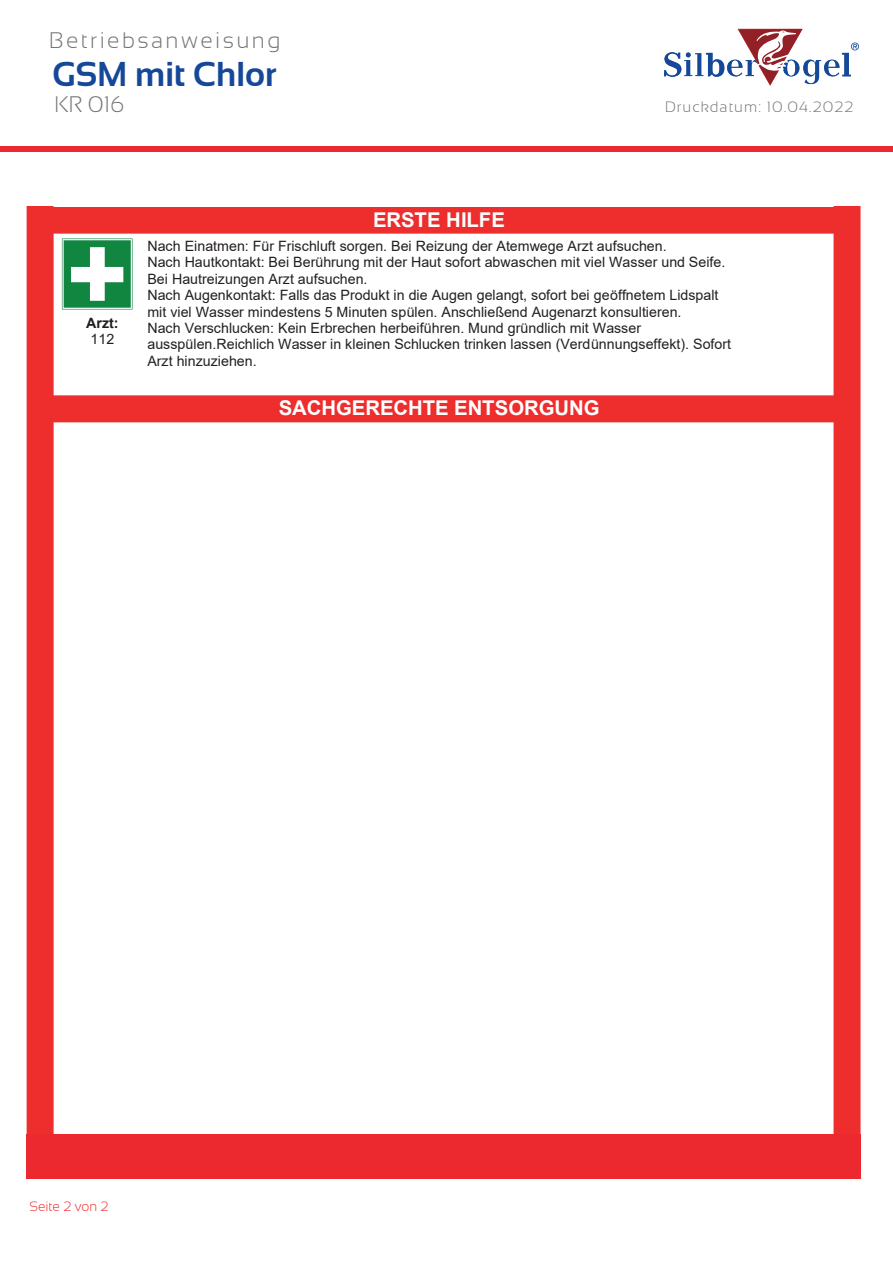
<style>
.page{position:relative;width:893px;height:1263px;background:#fff}
.page>*{position:absolute;margin:0;border:0;box-sizing:border-box;transform-origin:0 0}
.t1{font:700 34.5px "Sansation";color:#164899}
.t2{font:300 22.5px "Sansation";letter-spacing:.11em;color:#727374}
.t3{font:300 22.5px "Sansation";color:#717374}
.t4{font:700 20.4px "Arial";color:#fff}
.t5{font:300 15px "Sansation";letter-spacing:.07em;color:#727374}
.t6{font:14.25px/16.4px "Arial";color:#231f20}
.t7{font:700 14.25px "Arial";color:#231f20}
.t8{font:300 13.5px "Sansation";color:#ec282a}
</style>
<div class="page">
<div style="left:834px;top:52px;width:27px;height:1156px;background:#ee2d2d;border:2px solid #ee2d2d"></div>
<div style="left:27px;top:52px;width:27px;height:1156px;background:#ee2d2d;border:2px solid #ee2d2d"></div>
<div style="left:47px;top:207px;width:788px;height:27px;background:#ee2d2d;border:2px solid #ee2d2d"></div>
<div style="left:42px;top:395px;width:808px;height:27px;background:#ee2d2d;border:2px solid #ee2d2d"></div>
<img style="left:61px;top:238px;width:72px;height:72px">
<div style="left:2px;top:1px;width:891px;height:205px;background:#fff"></div>
<svg style="left:664px;top:29px;width:195px;height:57px"></svg>
<div style="left:0;top:1142px;width:891px;height:121px;background:#fff"></div>
<div style="left:26px;top:1134px;width:834px;height:45px;background:#eb292e"></div>
<div style="left:0;top:146px;width:893px;height:5px;background:#eb292e"></div>
<h2 class="t2" style="left:49px;top:28px;width:233px">Betriebsanweisung</h2>
<h1 class="t1" style="left:52px;top:55px;width:226px">GSM mit Chlor</h1>
<h2 class="t3" style="left:55px;top:92px;width:71px">KR 016</h2>
<h3 class="t4" style="left:373px;top:205px;width:133px">ERSTE HILFE</h3>
<p class="t5" style="left:665px;top:99px;width:190px">Druckdatum: 10.04.2022</p>
<p class="t7" style="left:86px;top:313px;width:34px">Arzt:</p>
<p class="t6" style="left:91px;top:331px;width:25px">112</p>
<p class="t6" style="left:147px;top:238px;width:585px">Nach Einatmen: Für Frischluft sorgen. Bei Reizung der Atemwege Arzt aufsuchen.<br>Nach Hautkontakt: Bei Berührung mit der Haut sofort abwaschen mit viel Wasser und Seife.<br>Bei Hautreizungen Arzt aufsuchen.<br>Nach Augenkontakt: Falls das Produkt in die Augen gelangt, sofort bei geöffnetem Lidspalt mit viel Wasser mindestens 5 Minuten spülen. Anschließend Augenarzt konsultieren.<br>Nach Verschlucken: Kein Erbrechen herbeiführen. Mund gründlich mit Wasser ausspülen.Reichlich Wasser in kleinen Schlucken trinken lassen (Verdünnungseffekt). Sofort Arzt hinzuziehen.</p>
<h3 class="t4" style="left:279px;top:393px;width:322px">SACHGERECHTE ENTSORGUNG</h3>
<p class="t8" style="left:29px;top:1199px;width:81px">Seite 2 von 2</p>
</div>
